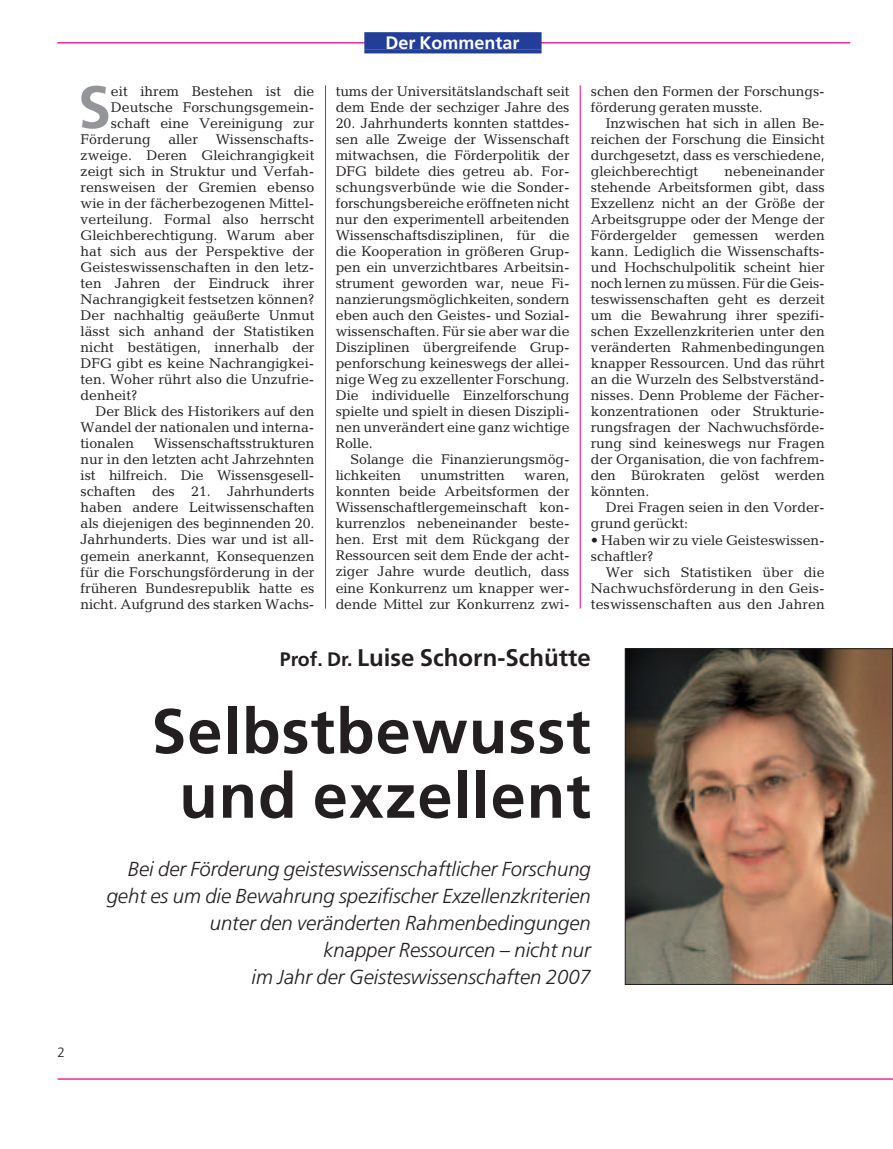
<style>
.page{position:relative;width:893px;height:1149px;background:#fff}
.page>*{position:absolute;margin:0;border:0;box-sizing:border-box;transform-origin:0 0}
.t1{font:700 63px/64.5px "Frutiger";letter-spacing:.015em;color:#231f20;text-align:center}
.t2{font:700 59.7px "Frutiger";color:#939598}
.t3{font:700 24px "Frutiger";color:#231f20}
.t4{font:italic 300 20.25px/27px "Frutiger";color:#231f20;text-align:right}
.t5{font:700 18px "Frutiger";color:#fff}
.t6{font:14.1px/16px "Candida";color:#231f20;text-align:justify}
.t7{font:14.1px/16px "Candida";color:#231f20;scale:1.05 1}
.t8{font:300 13.5px "Frutiger";color:#231f20}
.s1{font-size:19.5px}
</style>
<div class="page">
<hr style="left:58px;top:1078px;width:835px;height:1px;background:#ed028c">
<hr style="left:57px;top:42px;width:793px;height:1px;background:#ed028c">
<hr style="left:325px;top:85px;width:1px;height:523px;background:#ed028c">
<hr style="left:580px;top:85px;width:1px;height:523px;background:#ed028c">
<div style="left:364px;top:32px;width:178px;height:17px;background:#233e98"></div>
<svg style="left:364px;top:49px;width:178px;height:4px"></svg>
<img style="left:627px;top:650px;width:264px;height:332px">
<div style="left:625px;top:648px;width:268px;height:336px;border:1px solid #231f20"></div>
<h2 class="t2" style="left:78px;top:83px;width:35px">S</h2>
<p class="t6" style="left:111px;top:85px;width:205px">eit ihrem Bestehen ist die</p>
<p class="t6" style="left:111px;top:101px;width:205px">Deutsche Forschungsgemein-</p>
<p class="t6" style="left:111px;top:117px;width:205px">schaft eine Vereinigung zur</p>
<p class="t6" style="left:81px;top:133px;width:235px">Förderung aller Wissenschafts-</p>
<p class="t6" style="left:81px;top:149px;width:235px">zweige. Deren Gleichrangigkeit</p>
<p class="t6" style="left:81px;top:165px;width:235px">zeigt sich in Struktur und Verfah-</p>
<p class="t6" style="left:81px;top:181px;width:235px">rensweisen der Gremien ebenso</p>
<p class="t6" style="left:81px;top:197px;width:235px">wie in der fächerbezogenen Mittel-</p>
<p class="t6" style="left:81px;top:213px;width:235px">verteilung. Formal also herrscht</p>
<p class="t6" style="left:81px;top:229px;width:235px">Gleichberechtigung. Warum aber</p>
<p class="t6" style="left:81px;top:245px;width:235px">hat sich aus der Perspektive der</p>
<p class="t6" style="left:81px;top:261px;width:235px">Geisteswissenschaften in den letz-</p>
<p class="t6" style="left:81px;top:277px;width:235px">ten Jahren der Eindruck ihrer</p>
<p class="t6" style="left:81px;top:293px;width:235px">Nachrangigkeit festsetzen können?</p>
<p class="t6" style="left:81px;top:309px;width:235px">Der nachhaltig geäußerte Unmut</p>
<p class="t6" style="left:81px;top:325px;width:235px">lässt sich anhand der Statistiken</p>
<p class="t6" style="left:81px;top:341px;width:235px">nicht bestätigen, innerhalb der</p>
<p class="t6" style="left:81px;top:357px;width:235px">DFG gibt es keine Nachrangigkei-</p>
<p class="t6" style="left:81px;top:373px;width:235px">ten. Woher rührt also die Unzufrie-</p>
<p class="t6" style="left:81px;top:389px;width:58px">denheit?</p>
<p class="t6" style="left:95px;top:405px;width:220px">Der Blick des Historikers auf den</p>
<p class="t6" style="left:81px;top:421px;width:235px">Wandel der nationalen und interna-</p>
<p class="t6" style="left:81px;top:437px;width:55px">tionalen</p>
<p class="t6" style="left:81px;top:437px;width:235px;text-indent:73px">Wissenschaftsstrukturen nur in den letzten acht Jahrzehnten ist hilfreich. Die Wissensgesell&shy;schaften des 21. Jahrhunderts haben andere Leitwissenschaften als diejenigen des beginnenden 20.<br>Jahrhunderts. Dies war und ist all&shy;gemein anerkannt, Konsequenzen für die Forschungsförderung in der früheren Bundesrepublik hatte es nicht. Aufgrund des starken Wachs-</p>
<p class="t5" style="left:386px;top:36px;width:135px">Der Kommentar</p>
<p class="t6" style="left:336px;top:85px;width:235px">tums der Universitätslandschaft seit dem Ende der sechziger Jahre des</p>
<p class="t6" style="left:336px;top:117px;width:235px">20. Jahrhunderts konnten stattdes&shy;sen alle Zweige der Wissenschaft mitwachsen, die Förderpolitik der DFG bildete dies getreu ab. For&shy;schungsverbünde wie die Sonder&shy;forschungsbereiche eröffneten nicht nur den experimentell arbeitenden Wissenschaftsdisziplinen, für die die Kooperation in größeren Grup&shy;pen ein unverzichtbares Arbeitsin&shy;strument geworden war, neue Fi&shy;nanzierungsmöglichkeiten, sondern eben auch den Geistes- und Sozial&shy;wissenschaften. Für sie aber war die Disziplinen übergreifende Grup&shy;penforschung keineswegs der allei&shy;nige Weg zu exzellenter Forschung.<br>Die individuelle Einzelforschung spielte und spielt in diesen Diszipli&shy;nen unverändert eine ganz wichtige Rolle.</p>
<p class="t6" style="left:336px;top:453px;width:235px;text-indent:15px">Solange die Finanzierungsmög&shy;lichkeiten</p>
<p class="t6" style="left:420px;top:469px;width:86px">unumstritten</p>
<p class="t6" style="left:336px;top:469px;width:235px;text-indent:189px">waren, konnten beide Arbeitsformen der Wissenschaftlergemeinschaft kon&shy;kurrenzlos nebeneinander beste&shy;hen. Erst mit dem Rückgang der Ressourcen seit dem Ende der acht&shy;ziger Jahre wurde deutlich, dass eine Konkurrenz um knapper wer&shy;dende Mittel zur Konkurrenz zwi-</p>
<p class="t6" style="left:591px;top:85px;width:235px">schen den Formen der Forschungs&shy;förderung geraten musste.</p>
<p class="t6" style="left:591px;top:117px;width:235px;text-indent:15px">Inzwischen hat sich in allen Be&shy;reichen der Forschung die Einsicht durchgesetzt, dass es verschiedene, gleichberechtigt</p>
<p class="t6" style="left:591px;top:165px;width:235px;text-indent:134px">nebeneinander stehende Arbeitsformen gibt, dass Exzellenz nicht an der Größe der Arbeitsgruppe oder der Menge der Fördergelder gemessen werden kann. Lediglich die Wissenschafts&shy;und Hochschulpolitik scheint hier noch lernen zu müssen. Für die Geis&shy;teswissenschaften geht es derzeit um die Bewahrung ihrer spezifi&shy;schen Exzellenzkriterien unter den veränderten Rahmenbedingungen knapper Ressourcen. Und das rührt an die Wurzeln des Selbstverständ&shy;nisses. Denn Probleme der Fächer&shy;konzentrationen oder Strukturie&shy;rungsfragen der Nachwuchsförde&shy;rung sind keineswegs nur Fragen der Organisation, die von fachfrem&shy;den Bürokraten gelöst werden könnten.</p>
<p class="t6" style="left:591px;top:501px;width:235px;text-indent:15px">Drei Fragen seien in den Vorder&shy;grund gerückt:</p>
<p class="t7" style="left:591px;top:533px;width:224px">• Haben wir zu viele Geisteswissen&shy;schaftler?</p>
<p class="t6" style="left:591px;top:565px;width:235px;text-indent:15px">Wer sich Statistiken über die Nachwuchsförderung in den Geis&shy;teswissenschaften aus den Jahren</p>
<h3 class="t3" style="left:280px;top:647px;width:313px"><span class="s1">Prof. Dr.</span> Luise Schorn-Schütte</h3>
<h1 class="t1" style="left:151px;top:703px;width:441px">Selbstbewusst und exzellent</h1>
<h3 class="t4" style="left:107px;top:856px;width:486px">Bei der Förderung geisteswissenschaftlicher Forschung geht es um die Bewahrung spezifischer Exzellenzkriterien unter den veränderten Rahmenbedingungen<br>knapper Ressourcen – nicht nur<br>im Jahr der Geisteswissenschaften 2007</h3>
<p class="t8" style="left:58px;top:1046px;width:9px">2</p>
</div>
